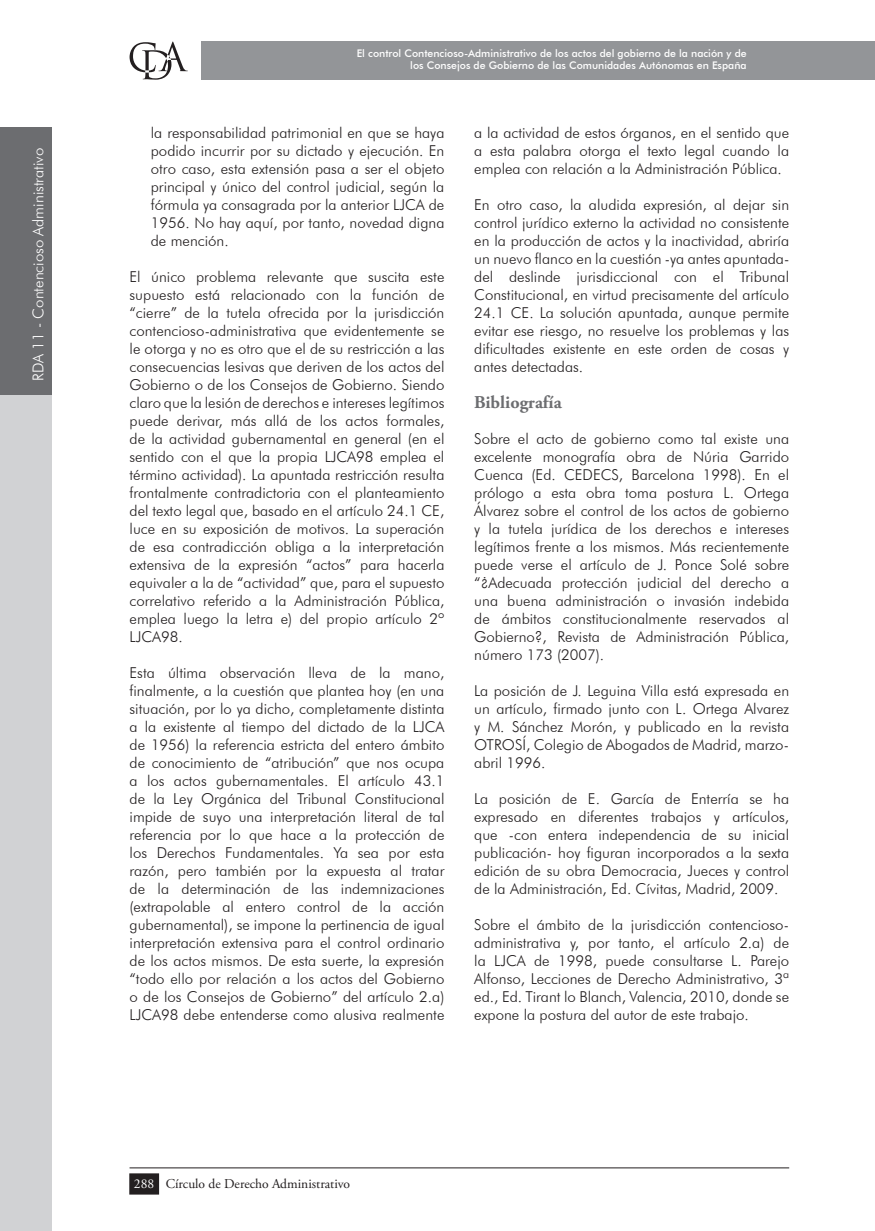
<style>
.page{position:relative;width:875px;height:1231px;background:#fff}
.page>*{position:absolute;margin:0;border:0;box-sizing:border-box;transform-origin:0 0}
.t1{font:700 18px "Adobe Garamond Pro";color:#6c6d70}
.t2{font:300 15px/18px "Futura BT";color:#231f20;text-align:justify}
.t3{font:300 15px "Futura BT";color:#fff}
.t4{font:13.5px "Adobe Garamond Pro";color:#231f20}
.t5{font:500 10.5px/12.6px "Futura BT";color:#fff;text-align:right}
.s1{color:#fff}
</style>
<div class="page">
<hr style="left:874px;top:41px;width:1px;height:39px;background:#939598">
<div style="left:201px;top:41px;width:673px;height:39px;background:#939598"></div>
<svg style="left:129px;top:42px;width:59px;height:38px"></svg>
<hr style="left:129px;top:1167px;width:660px;height:1px;background:#231f20">
<div style="left:130px;top:1174px;width:28px;height:20px;background:#231f20"></div>
<div style="left:129px;top:1173px;width:30px;height:21px;border:2px solid #231f20"></div>
<div style="left:0;top:386px;width:52px;height:845px;background:#d1d2d4"></div>
<div style="left:0;top:127px;width:52px;height:267px;background:#6c6d70"></div>
<p class="t3" style="left:29px;top:381px;width:235px;rotate:-90deg">RDA 11 - Contencioso Administrativo</p>
<p class="t5" style="left:356px;top:47px;width:391px">El control Contencioso-Administrativo de los actos del gobierno de la nación y de los Consejos de Gobierno de las Comunidades Autónomas en España</p>
<p class="t2" style="left:151px;top:123px;width:295px">la responsabilidad patrimonial en que se haya podido incurrir por su dictado y ejecución. En otro caso, esta extensión pasa a ser el objeto principal y único del control judicial, según la fórmula ya consagrada por la anterior LJCA de 1956. No hay aquí, por tanto, novedad digna de mención.</p>
<p class="t2" style="left:129px;top:267px;width:316px">El único problema relevante que suscita este supuesto está relacionado con la función de “cierre” de la tutela ofrecida por la jurisdicción contencioso-administrativa que evidentemente se le otorga y no es otro que el de su restricción a las consecuencias lesivas que deriven de los actos del Gobierno o de los Consejos de Gobierno. Siendo claro que la lesión de derechos e intereses legítimos puede derivar, más allá de los actos formales, de la actividad gubernamental en general (en el sentido con el que la propia LJCA98 emplea el término actividad). La apuntada restricción resulta frontalmente contradictoria con el planteamiento del texto legal que, basado en el artículo 24.1 CE, luce en su exposición de motivos. La superación de esa contradicción obliga a la interpretación extensiva de la expresión “actos” para hacerla equivaler a la de “actividad” que, para el supuesto correlativo referido a la Administración Pública, emplea luego la letra e) del propio artículo 2º LJCA98.</p>
<p class="t2" style="left:129px;top:663px;width:316px">Esta última observación lleva de la mano, finalmente, a la cuestión que plantea hoy (en una situación, por lo ya dicho, completamente distinta a la existente al tiempo del dictado de la LJCA de 1956) la referencia estricta del entero ámbito de conocimiento de “atribución” que nos ocupa a los actos gubernamentales. El artículo 43.1 de la Ley Orgánica del Tribunal Constitucional impide de suyo una interpretación literal de tal referencia por lo que hace a la protección de los Derechos Fundamentales. Ya sea por esta razón, pero también por la expuesta al tratar de la determinación de las indemnizaciones (extrapolable al entero control de la acción gubernamental), se impone la pertinencia de igual interpretación extensiva para el control ordinario de los actos mismos. De esta suerte, la expresión “todo ello por relación a los actos del Gobierno o de los Consejos de Gobierno” del artículo 2.a)<br>LJCA98 debe entenderse como alusiva realmente</p>
<p class="t2" style="left:474px;top:123px;width:316px">a la actividad de estos órganos, en el sentido que a esta palabra otorga el texto legal cuando la emplea con relación a la Administración Pública.</p>
<p class="t2" style="left:474px;top:195px;width:316px">En otro caso, la aludida expresión, al dejar sin control jurídico externo la actividad no consistente en la producción de actos y la inactividad, abriría un nuevo flanco en la cuestión -ya antes apuntada&shy;del deslinde jurisdiccional con el Tribunal Constitucional, en virtud precisamente del artículo 24.1 CE. La solución apuntada, aunque permite evitar ese riesgo, no resuelve los problemas y las dificultades existente en este orden de cosas y antes detectadas.</p>
<p class="t1" style="left:474px;top:392px;width:89px">Bibliografía</p>
<p class="t2" style="left:474px;top:429px;width:316px">Sobre el acto de gobierno como tal existe una excelente monografía obra de Núria Garrido Cuenca (Ed. CEDECS, Barcelona 1998). En el prólogo a esta obra toma postura L. Ortega Álvarez sobre el control de los actos de gobierno y la tutela jurídica de los derechos e intereses legítimos frente a los mismos. Más recientemente puede verse el artículo de J. Ponce Solé sobre “¿Adecuada protección judicial del derecho a una buena administración o invasión indebida de ámbitos constitucionalmente reservados al Gobierno?, Revista de Administración Pública, número 173 (2007).</p>
<p class="t2" style="left:474px;top:681px;width:316px">La posición de J. Leguina Villa está expresada en un artículo, firmado junto con L. Ortega Alvarez y M. Sánchez Morón, y publicado en la revista OTROSÍ, Colegio de Abogados de Madrid, marzo&shy;abril 1996.</p>
<p class="t2" style="left:474px;top:789px;width:316px">La posición de E. García de Enterría se ha expresado en diferentes trabajos y artículos, que -con entera independencia de su inicial publicación- hoy figuran incorporados a la sexta edición de su obra Democracia, Jueces y control de la Administración, Ed. Cívitas, Madrid, 2009.</p>
<p class="t2" style="left:474px;top:915px;width:316px">Sobre el ámbito de la jurisdicción contencioso&shy;administrativa y, por tanto, el artículo 2.a) de la LJCA de 1998, puede consultarse L. Parejo Alfonso, Lecciones de Derecho Administrativo, 3ª ed., Ed. Tirant lo Blanch, Valencia, 2010, donde se expone la postura del autor de este trabajo.</p>
<p class="t4" style="left:134px;top:1175px;width:218px"><span class="s1">288</span> Círculo de Derecho Administrativo</p>
</div>
